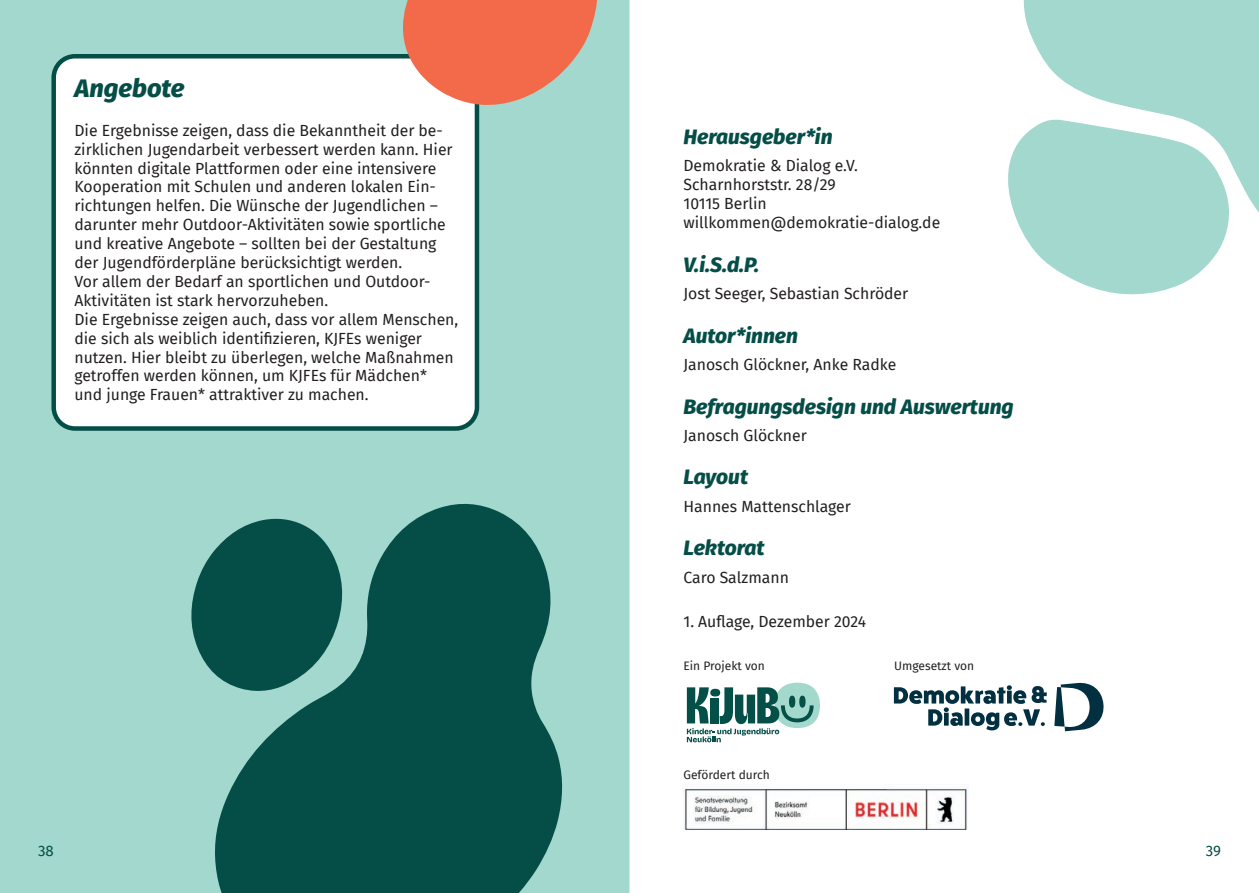
<style>
.page{position:relative;width:1259px;height:893px;background:#a2d8cd}
.page>*{position:absolute;margin:0;border:0;box-sizing:border-box;transform-origin:0 0}
.t1{font:italic 800 25.5px "Fira Sans";color:#054e47}
.t2{font:italic 800 21px "Fira Sans";color:#054e47}
.t3{font:15.75px/18.9px "Fira Sans";color:#231f20}
.t4{font:15px "Fira Sans";color:#054e47}
.t5{font:12px "Fira Sans";color:#231f20}
</style>
<div class="page">
<div style="left:629px;top:0;width:630px;height:893px;background:#fff"></div>
<svg style="left:894px;top:685px;width:153px;height:45px"></svg>
<svg style="left:1054px;top:682px;width:50px;height:49px"></svg>
<svg style="left:687px;top:683px;width:133px;height:59px"></svg>
<img style="left:683px;top:785px;width:286px;height:49px">
<svg style="left:215px;top:503px;width:348px;height:390px;fill:#054e47"></svg>
<svg style="left:191px;top:514px;width:154px;height:180px"></svg>
<div style="left:54px;top:56px;width:423px;height:372px;background:#fff;border-radius:21px"></div>
<div style="left:51px;top:54px;width:428px;height:377px;border:4px solid #054e47;border-radius:21px"></div>
<svg style="left:403px;top:0;width:194px;height:106px"></svg>
<svg style="left:1022px;top:0;width:237px;height:259px"></svg>
<svg style="left:1007px;top:119px;width:223px;height:179px"></svg>
<h1 class="t1" style="left:74px;top:66px;width:112px">Angebote</h1>
<p class="t3" style="left:74px;top:120px;width:385px">Die Ergebnisse zeigen, dass die Bekanntheit der be&shy;zirklichen Jugendarbeit verbessert werden kann. Hier könnten digitale Plattformen oder eine intensivere Kooperation mit Schulen und anderen lokalen Ein&shy;richtungen helfen. Die Wünsche der Jugendlichen – darunter mehr Outdoor-Aktivitäten sowie sportliche und kreative Angebote – sollten bei der Gestaltung der Jugendförderpläne berücksichtigt werden.<br>Vor allem der Bedarf an sportlichen und Outdoor-Aktivitäten ist stark hervorzuheben.<br>Die Ergebnisse zeigen auch, dass vor allem Menschen, die sich als weiblich identifizieren, KJFEs weniger nutzen. Hier bleibt zu überlegen, welche Maßnahmen getroffen werden können, um KJFEs für Mädchen* und junge Frauen* attraktiver zu machen.</p>
<h2 class="t2" style="left:683px;top:118px;width:151px">Herausgeber*in</h2>
<p class="t3" style="left:683px;top:156px;width:258px">Demokratie &amp; Dialog e.V.<br>Scharnhorststr. 28/29<br>10115 Berlin willkommen@demokratie-dialog.de</p>
<h2 class="t2" style="left:683px;top:246px;width:77px">V.i.S.d.P.</h2>
<p class="t3" style="left:683px;top:284px;width:226px">Jost Seeger, Sebastian Schröder</p>
<h2 class="t2" style="left:683px;top:317px;width:116px">Autor*innen</h2>
<p class="t3" style="left:683px;top:355px;width:214px">Janosch Glöckner, Anke Radke</p>
<h2 class="t2" style="left:683px;top:388px;width:332px">Befragungsdesign und Auswertung</h2>
<p class="t3" style="left:683px;top:426px;width:125px">Janosch Glöckner</p>
<h2 class="t2" style="left:683px;top:459px;width:66px">Layout</h2>
<p class="t3" style="left:683px;top:496px;width:169px">Hannes Mattenschlager</p>
<h2 class="t2" style="left:683px;top:530px;width:82px">Lektorat</h2>
<p class="t3" style="left:683px;top:567px;width:107px">Caro Salzmann</p>
<p class="t3" style="left:683px;top:611px;width:184px">1. Auflage, Dezember 2024</p>
<p class="t5" style="left:683px;top:657px;width:83px">Ein Projekt von</p>
<p class="t5" style="left:894px;top:657px;width:81px">Umgesetzt von</p>
<p class="t5" style="left:683px;top:765px;width:88px">Gefördert durch</p>
<p class="t4" style="left:38px;top:839px;width:17px">38</p>
<p class="t4" style="left:1205px;top:839px;width:17px">39</p>
</div>
